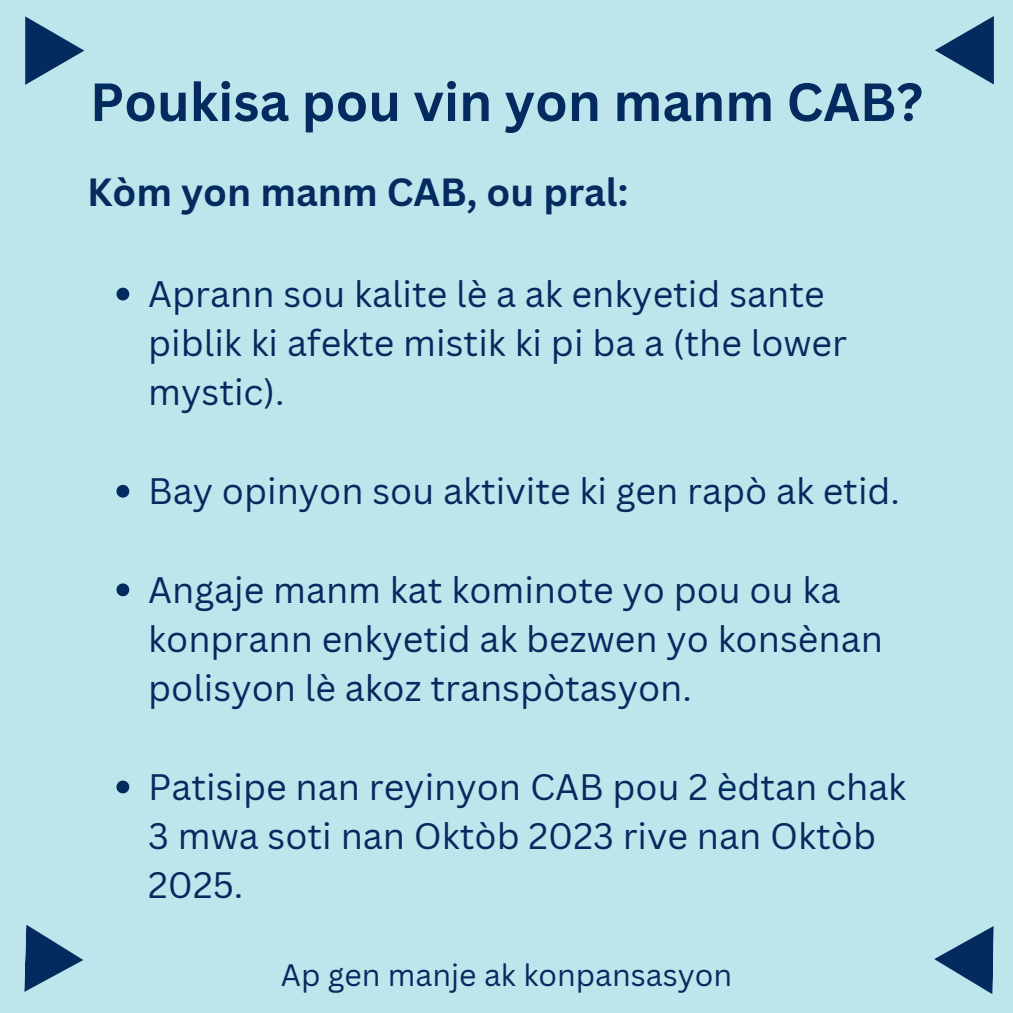
<style>
.page{position:relative;width:1013px;height:1013px;background:#fff}
.page>*{position:absolute;margin:0;border:0;box-sizing:border-box;transform-origin:0 0}
.t1{font:700 52.5px "Canva Sans";color:#042b5f}
.t2{font:700 38.25px "Canva Sans";color:#042b5f}
.t3{font:35.88px/49.2px "Canva Sans";color:#042b5f}
.t4{font:30.25px "Canva Sans";color:#042b5f}
</style>
<div class="page">
<div style="left:0;top:0;width:1012px;height:1012px;background:#bde5ec"></div>
<svg style="left:25px;top:16px;width:59px;height:69px"></svg>
<svg style="left:935px;top:16px;width:58px;height:68px"></svg>
<svg style="left:934px;top:926px;width:59px;height:68px"></svg>
<svg style="left:24px;top:925px;width:59px;height:67px"></svg>
<svg style="left:116px;top:288px;width:13px;height:12px"></svg>
<svg style="left:116px;top:485px;width:13px;height:12px"></svg>
<svg style="left:116px;top:583px;width:13px;height:13px"></svg>
<svg style="left:116px;top:780px;width:13px;height:13px"></svg>
<p class="t1" style="left:90px;top:65px;width:834px">Poukisa pou vin yon manm CAB?</p>
<p class="t2" style="left:87px;top:165px;width:542px">Kòm yon manm CAB, ou pral:</p>
<p class="t3" style="left:148px;top:268px;width:700px">Aprann sou kalite lè a ak enkyetid sante piblik ki afekte mistik ki pi ba a (the lower mystic).</p>
<p class="t3" style="left:148px;top:465px;width:753px">Bay opinyon sou aktivite ki gen rapò ak etid.</p>
<p class="t3" style="left:148px;top:564px;width:736px">Angaje manm kat kominote yo pou ou ka konprann enkyetid ak bezwen yo konsènan polisyon lè akoz transpòtasyon.</p>
<p class="t3" style="left:148px;top:761px;width:759px">Patisipe nan reyinyon CAB pou 2 èdtan chak<br>3 mwa soti nan Oktòb 2023 rive nan Oktòb<br>2025.</p>
<p class="t4" style="left:281px;top:953px;width:453px">Ap gen manje ak konpansasyon</p>
</div>
